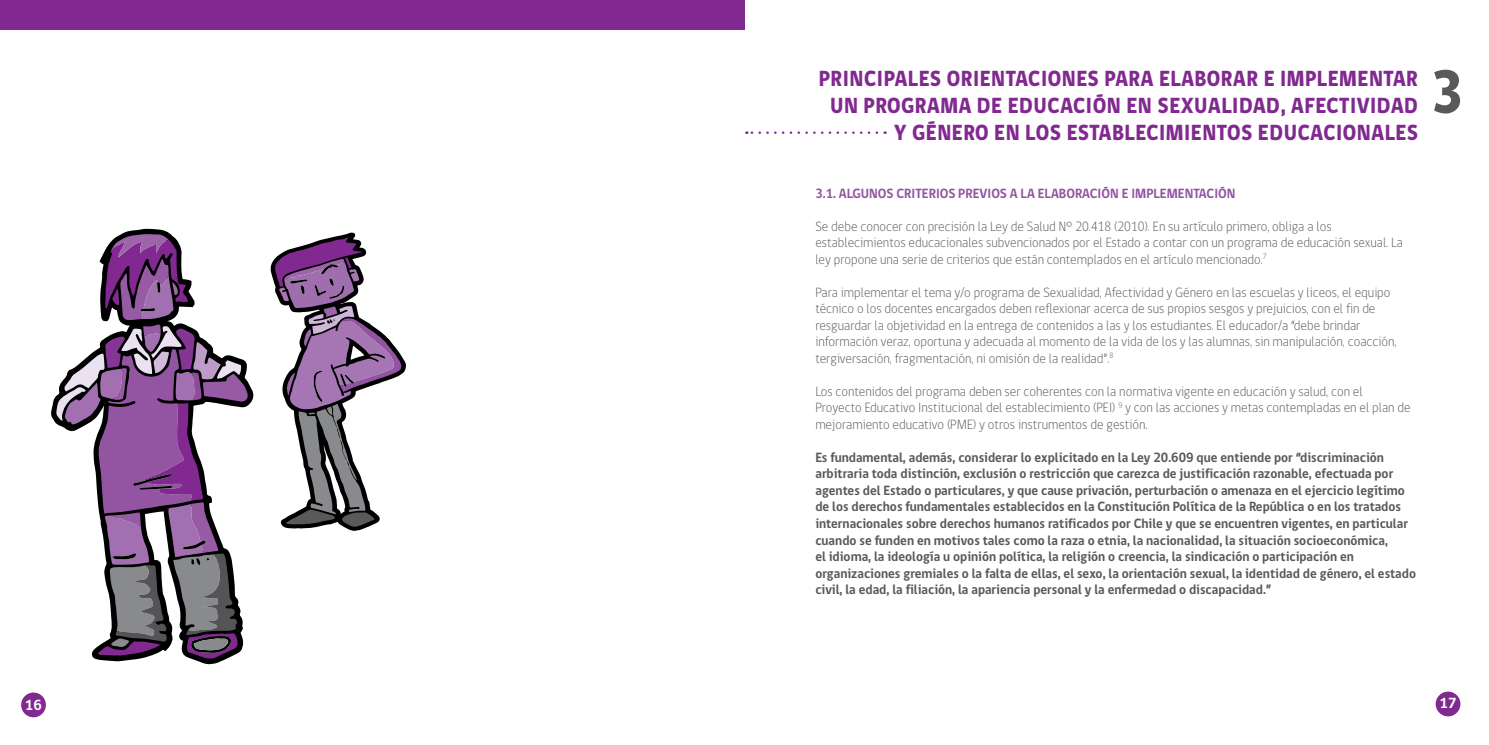
<style>
.page{position:relative;width:1489px;height:745px;background:#fff}
.page>*{position:absolute;margin:0;border:0;box-sizing:border-box;transform-origin:0 0}
.t1{font:800 62.5px "gob CL";color:#58595b;scale:.9 1}
.t2{font:800 22.5px/27px "gob CL";letter-spacing:.025em;color:#812990;text-align:right;scale:.9 1}
.t3{font:700 15px "gob CL";color:#fff}
.t4{font:300 13.75px/16.5px "gob CL";color:#58595b;scale:.95 1}
.t5{font:700 13.75px/16.5px "gob CL";color:#58595b;scale:.95 1}
.t6{font:700 13.75px "gob CL";color:#9253a1;scale:.95 1}
</style>
<div class="page">
<div style="left:1435px;top:691px;width:25px;height:25px;background:#812990;border-radius:50%"></div>
<div style="left:21px;top:692px;width:25px;height:24px;background:#812990;border-radius:50%"></div>
<div style="left:0;top:0;width:744px;height:30px;background:#812990"></div>
<svg style="left:746px;top:131px;width:130px;height:3px"></svg>
<svg style="left:273px;top:234px;width:131px;height:294px"></svg>
<svg style="left:53px;top:231px;width:199px;height:430px"></svg>
<svg style="left:56px;top:234px;width:192px;height:425px"></svg>
<h2 class="t2" style="left:818px;top:66px;width:667px">PRINCIPALES ORIENTACIONES PARA ELABORAR E IMPLEMENTAR<br>UN PROGRAMA DE EDUCACIÓN EN SEXUALIDAD, AFECTIVIDAD<br>Y GÉNERO EN LOS ESTABLECIMIENTOS EDUCACIONALES</h2>
<h1 class="t1" style="left:1430px;top:49px;width:38px">3</h1>
<p class="t6" style="left:815px;top:183px;width:305px">3.1. ALGUNOS CRITERIOS PREVIOS A LA ELABORACIÓN</p>
<p class="t6" style="left:1121px;top:183px;width:106px">E I MPLEMENTACIÓN</p>
<p class="t4" style="left:815px;top:218px;width:620px">Se debe conocer con precisión la Ley de Salud N° 20.418 (2010). En su artículo primero, obliga a los establecimientos educacionales subvencionados por el Estado a contar con un programa de educación sexual. La ley propone una serie de criterios que están contemplados en el artículo mencionado.<sup>7</sup></p>
<p class="t4" style="left:815px;top:284px;width:613px">Para implementar el tema y/o programa de Sexualidad, Afectividad y Género en las escuelas y liceos, el equipo técnico o los docentes encargados deben reflexionar acerca de sus propios sesgos y prejuicios, con el fin de resguardar la objetividad en la entrega de contenidos a las y los estudiantes. El educador/a “debe brindar información veraz, oportuna y adecuada al momento de la vida de los y las alumnas, sin manipulación, coacción, tergiversación, fragmentación, ni omisión de la realidad”.<sup>8</sup></p>
<p class="t4" style="left:815px;top:383px;width:628px">Los contenidos del programa deben ser coherentes con la normativa vigente en educación y salud, con el<br>Proyecto Educativo Institucional del establecimiento (PEI) <sup>9</sup> y con las acciones y metas contempladas en el plan de mejoramiento educativo (PME) y otros instrumentos de gestión.</p>
<p class="t5" style="left:815px;top:449px;width:634px">Es fundamental, además, considerar lo explicitado en la Ley 20.609 que entiende por “discriminación arbitraria toda distinción, exclusión o restricción que carezca de justificación razonable, efectuada por agentes del Estado o particulares, y que cause privación, perturbación o amenaza en el ejercicio legítimo de los derechos fundamentales establecidos en la Constitución Política de la República o en los tratados internacionales sobre derechos humanos ratificados por Chile y que se encuentren vigentes, en particular cuando se funden en motivos tales como la raza o etnia, la nacionalidad, la situación socioeconómica,<br>el idioma, la ideología u opinión política, la religión o creencia, la sindicación o participación en organizaciones gremiales o la falta de ellas, el sexo, la orientación sexual, la identidad de género, el estado civil, la edad, la filiación, la apariencia personal y la enfermedad o discapacidad.”</p>
<p class="t3" style="left:25px;top:694px;width:19px">16</p>
<p class="t3" style="left:1439px;top:692px;width:19px">17</p>
</div>
